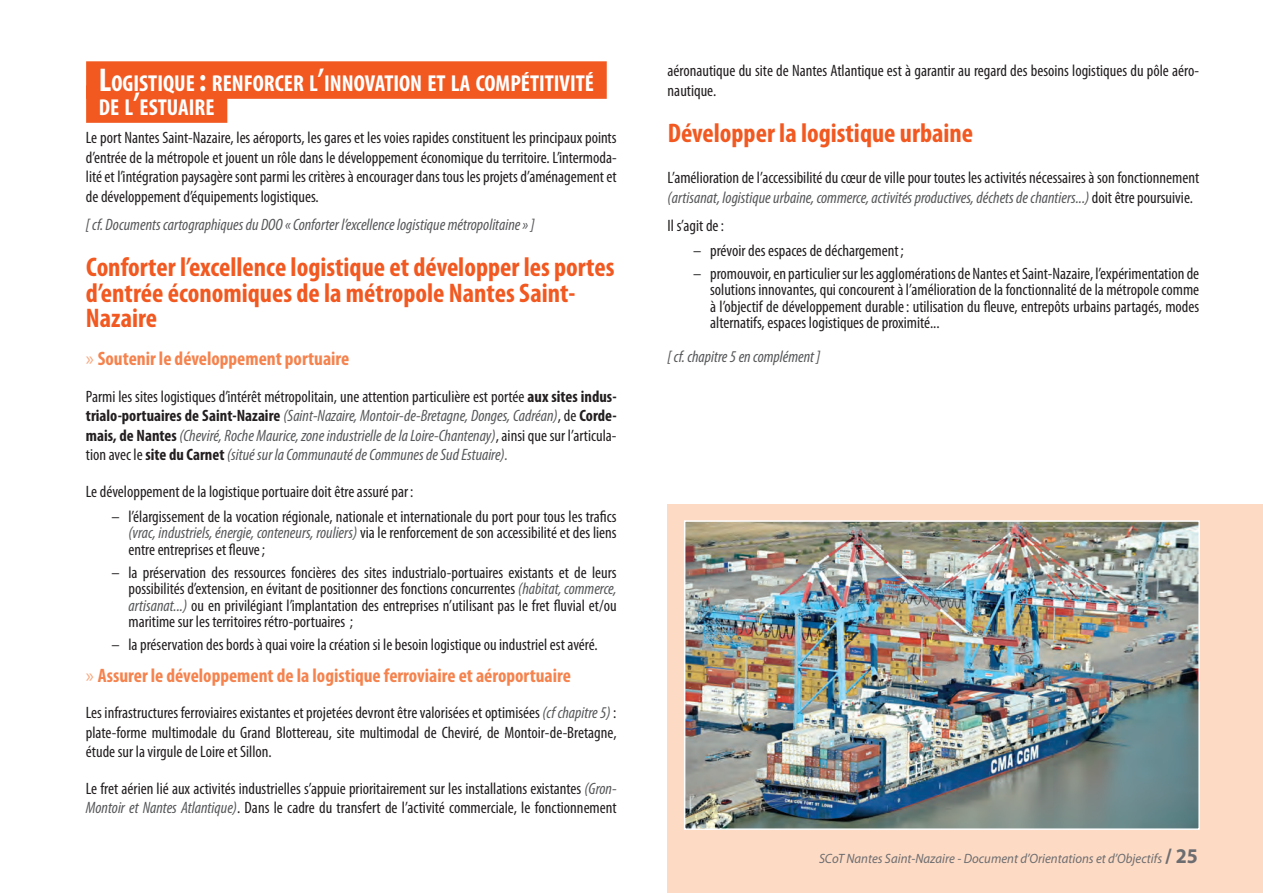
<style>
.page{position:relative;width:1263px;height:893px;background:#fff}
.page>*{position:absolute;margin:0;border:0;box-sizing:border-box;transform-origin:0 0}
.t1{font:700 condensed 27px/25.5px "Myriad Pro";color:#f15921}
.t2{font:700 condensed 23.1px/24px "Myriad Pro";color:#fff}
.t3{font:700 condensed 19.5px "Myriad Pro";color:#f5834e}
.t4{font:condensed 16.5px/19.5px "Myriad Pro";color:#231f20;text-align:justify}
.t5{font:italic condensed 16.5px/19.5px "Myriad Pro";color:#57585a;text-align:justify}
.t6{font:italic 13.5px "Myriad Pro";color:#6c6d70;scale:.95 1}
.s1{font-size:33px}
.s2{font-weight:400;font-stretch:normal;color:#f8a87e}
.s3{font-style:normal;color:#231f20}
.s4{font-weight:700;font-style:normal;color:#231f20}
.s5{font-style:italic;color:#57585a}
.s6{font-family:"Myriad";font-weight:700;font-style:normal;font-size:21px}
</style>
<div class="page">
<div style="left:86px;top:61px;width:521px;height:38px;background:#f15921"></div>
<div style="left:86px;top:85px;width:141px;height:38px;background:#f15921"></div>
<div style="left:668px;top:505px;width:595px;height:388px;background:#fddac4"></div>
<img style="left:687px;top:523px;width:510px;height:304px">
<div style="left:684px;top:520px;width:516px;height:310px;border:2px solid #fff"></div>
<h2 class="t2" style="left:99px;top:71px;width:497px"><span class="s1">L</span>OGISTIQUE <span class="s1">:</span> RENFORCER L<span class="s1">’</span>INNOVATION ET LA COMPÉTITIVITÉ<br>DE L<span class="s1">’</span>ESTUAIRE</h2>
<p class="t4" style="left:86px;top:128px;width:532px">Le port Nantes Saint-Nazaire, les aéroports, les gares et les voies rapides constituent les principaux points d’entrée de la métropole et jouent un rôle dans le développement économique du territoire. L’intermoda&shy;lité et l’intégration paysagère sont parmi les critères à encourager dans tous les projets d’aménagement et de développement d’équipements logistiques.</p>
<p class="t5" style="left:86px;top:214px;width:450px">[cf. Documents cartographiques du DOO «Conforter l’excellence logistique métropolitaine»]</p>
<h1 class="t1" style="left:86px;top:254px;width:530px">Conforter l’excellence logistique et développer les portes d’entrée économiques de la métropole Nantes Saint-<br>Nazaire</h1>
<p class="t3" style="left:86px;top:347px;width:265px"><span class="s2">»</span> Soutenir le développement portuaire</p>
<p class="t5" style="left:86px;top:386px;width:532px"><span class="s3">Parmi les sites logistiques d’intérêt métropolitain, une attention particulière est portée</span> <span class="s4">aux sites indus&shy;trialo-portuaires de Saint-Nazaire</span> (Saint-Nazaire, Montoir-de-Bretagne, Donges, Cadréan)<span class="s3">, de</span> <span class="s4">Corde&shy;mais, de Nantes</span> (Cheviré, Roche Maurice, zone industrielle de la Loire-Chantenay)<span class="s3">, ainsi que sur l’articula&shy;tion avec le</span> <span class="s4">site du Carnet</span> (situé sur la Communauté de Communes de Sud Estuaire).</p>
<p class="t4" style="left:86px;top:481px;width:329px">Le développement de la logistique portuaire doit être assuré par :</p>
<p class="t4" style="left:128px;top:508px;width:490px;line-height:16.5px;text-indent:-17px">– l’élargissement de la vocation régionale, nationale et internationale du port pour tous les trafics <span class="s5">(vrac, industriels, énergie, conteneurs, rouliers)</span> via le renforcement de son accessibilité et des liens entre entreprises et fleuve;</p>
<p class="t4" style="left:128px;top:564px;width:490px;line-height:16.5px;text-indent:-17px">– la préservation des ressources foncières des sites industrialo-portuaires existants et de leurs possibilités d’extension, en évitant de positionner des fonctions concurrentes <span class="s5">(habitat, commerce, artisanat...)</span> ou en privilégiant l’implantation des entreprises n’utilisant pas le fret fluvial et/ou maritime sur les territoires rétro-portuaires ;</p>
<p class="t4" style="left:111px;top:635px;width:488px">– la préservation des bords à quai voire la création si le besoin logistique ou industriel est avéré.</p>
<p class="t3" style="left:86px;top:663px;width:487px"><span class="s2">»</span> Assurer le développement de la logistique ferroviaire et aéroportuaire</p>
<p class="t4" style="left:86px;top:703px;width:532px">Les infrastructures ferroviaires existantes et projetées devront être valorisées et optimisées <span class="s5">(cf chapitre 5)</span> : plate-forme multimodale du Grand Blottereau, site multimodal de Cheviré, de Montoir-de-Bretagne, étude sur la virgule de Loire et Sillon.</p>
<p class="t4" style="left:86px;top:778px;width:532px">Le fret aérien lié aux activités industrielles s’appuie prioritairement sur les installations existantes <span class="s5">(Gron-<br>Montoir et Nantes Atlantique)</span>. Dans le cadre du transfert de l’activité commerciale, le fonctionnement</p>
<p class="t4" style="left:668px;top:61px;width:533px">aéronautique du site de Nantes Atlantique est à garantir au regard des besoins logistiques du pôle aéro&shy;nautique.</p>
<h1 class="t1" style="left:668px;top:120px;width:307px">Développer la logistique urbaine</h1>
<p class="t4" style="left:668px;top:168px;width:533px">L’amélioration de l’accessibilité du cœur de ville pour toutes les activités nécessaires à son fonctionnement <span class="s5">(artisanat, logistique urbaine, commerce, activités productives, déchets de chantiers...)</span> doit être poursuivie.</p>
<p class="t4" style="left:668px;top:215px;width:58px">Il s’agit de:</p>
<p class="t4" style="left:693px;top:240px;width:212px">– prévoir des espaces de déchargement;</p>
<p class="t4" style="left:710px;top:265px;width:491px;line-height:16.5px;text-indent:-17px">– promouvoir, en particulier sur les agglomérations de Nantes et Saint-Nazaire, l’expérimentation de solutions innovantes, qui concourent à l’amélioration de la fonctionnalité de la métropole comme à l’objectif de développement durable: utilisation du fleuve, entrepôts urbains partagés, modes alternatifs, espaces logistiques de proximité...</p>
<p class="t5" style="left:668px;top:347px;width:154px">[cf. chapitre 5 en complément]</p>
<p class="t6" style="left:819px;top:850px;width:400px">SCoT Nantes Saint-Nazaire - Document d’Orientations et d’Objectifs <span class="s6">/ 25</span></p>
<p class="t6" style="left:821px;top:850px;width:363px">SCoT Nantes Saint-Nazaire - Document d’Orientations et d’Objectifs</p>
</div>
